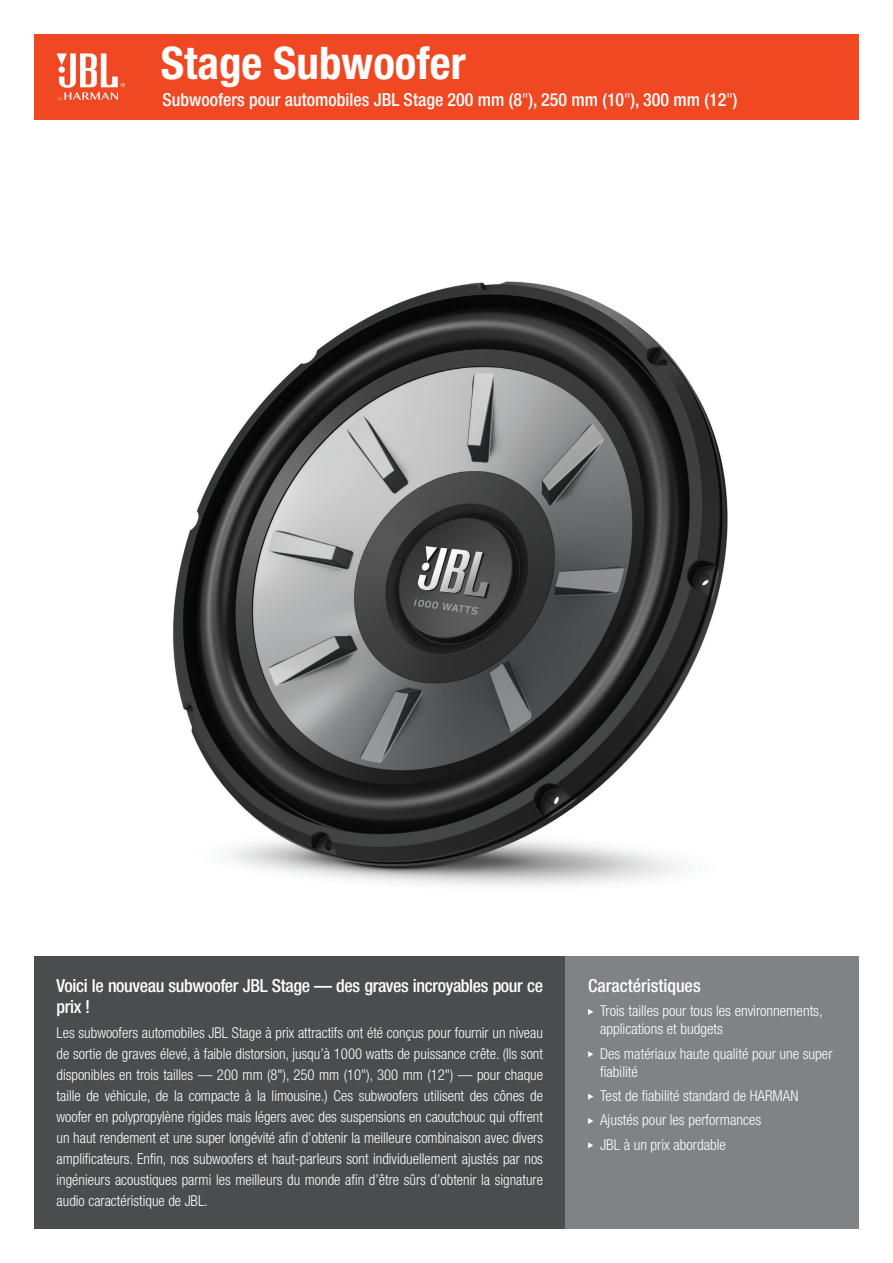
<style>
.page{position:relative;width:893px;height:1263px;background:#fff}
.page>*{position:absolute;margin:0;border:0;box-sizing:border-box;transform-origin:0 0}
.t1{font:700 condensed 45px "Helvetica Neue LT Pro";color:#fff}
.t2{font:500 condensed 18px "Helvetica Neue LT Pro";color:#fff}
.t3{font:500 condensed 18px/21.6px "Helvetica Neue LT Pro";letter-spacing:-.02em;color:#fff}
.t4{font:300 condensed 15px/21px "Helvetica Neue LT Pro";color:#fff}
.s1{font-weight:300}
</style>
<div class="page">
<img style="left:173px;top:281px;width:555px;height:605px">
<div style="left:34px;top:956px;width:532px;height:273px;background:#4b4c4d"></div>
<div style="left:566px;top:956px;width:293px;height:273px;background:#808285"></div>
<svg style="left:588px;top:1009px;width:5px;height:6px"></svg>
<svg style="left:588px;top:1051px;width:5px;height:6px"></svg>
<svg style="left:588px;top:1093px;width:5px;height:6px"></svg>
<svg style="left:588px;top:1118px;width:5px;height:6px"></svg>
<svg style="left:588px;top:1142px;width:5px;height:6px"></svg>
<div style="left:34px;top:34px;width:825px;height:85px;background:#f04822"></div>
<svg style="left:57px;top:53px;width:68px;height:48px"></svg>
<h1 class="t1" style="left:161px;top:36px;width:306px">Stage Subwoofer</h1>
<p class="t2" style="left:163px;top:89px;width:576px">Subwoofers pour automobiles JBL Stage 200 mm (8<span class="s1">"</span>), 250 mm (10<span class="s1">"</span>), 300 mm (12<span class="s1">"</span>)</p>
<p class="t3" style="left:57px;top:974px;width:488px">Voici le nouveau subwoofer JBL Stage — des graves incroyables pour ce prix !</p>
<p class="t4" style="left:57px;top:1022px;width:488px;text-align:justify">Les subwoofers automobiles JBL Stage à prix attractifs ont été conçus pour fournir un niveau de sortie de graves élevé, à faible distorsion, jusqu’à 1000 watts de puissance crête. (Ils sont disponibles en trois tailles — 200 mm (8"), 250 mm (10"), 300 mm (12") — pour chaque taille de véhicule, de la compacte à la limousine.) Ces subwoofers utilisent des cônes de woofer en polypropylène rigides mais légers avec des suspensions en caoutchouc qui offrent un haut rendement et une super longévité afin d’obtenir la meilleure combinaison avec divers amplificateurs. Enfin, nos subwoofers et haut-parleurs sont individuellement ajustés par nos ingénieurs acoustiques parmi les meilleurs du monde afin d’être sûrs d’obtenir la signature audio caractéristique de JBL.</p>
<p class="t2" style="left:588px;top:975px;width:114px">Caractéristiques</p>
<p class="t4" style="left:600px;top:1002px;width:224px;line-height:18px">Trois tailles pour tous les environnements, applications et budgets</p>
<p class="t4" style="left:600px;top:1044px;width:234px;line-height:18px">Des matériaux haute qualité pour une super fiabilité</p>
<p class="t4" style="left:600px;top:1083px;width:200px;line-height:24.5px">Test de fiabilité standard de HARMAN<br>Ajustés pour les performances<br>JBL à un prix abordable</p>
</div>
